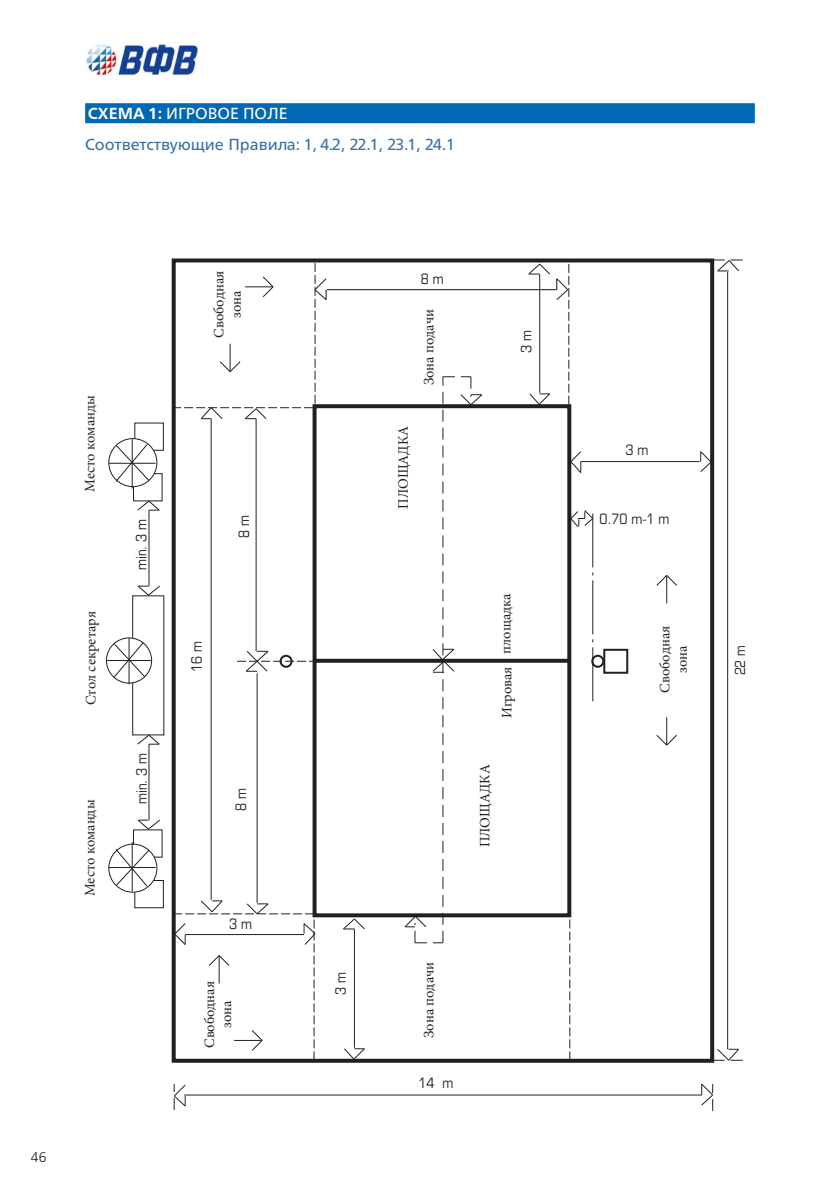
<style>
.page{position:relative;width:840px;height:1191px;background:#fff}
.page>*{position:absolute;margin:0;border:0;box-sizing:border-box;transform-origin:0 0}
.t1{font:16px/31px "Neue Frutiger World";color:#3670a9}
.t2{font:14.4px/17.2px "Minion Pro";color:#231f20;text-align:center}
.t3{font:condensed 14.4px "Eurostile LT Std";color:#231f20}
.t4{font:condensed 14px "Eurostile LT Std";color:#231f20}
.t5{font:300 14px "Frutiger LT Std";color:#231f20}
.s1{font-weight:700;color:#fff}
.s2{color:#fff}
</style>
<div class="page">
<div style="left:85px;top:103px;width:669px;height:20px;background:#0168b3"></div>
<svg style="left:403px;top:376px;width:80px;height:567px"></svg>
<svg style="left:571px;top:509px;width:22px;height:192px"></svg>
<hr style="left:184px;top:1094px;width:517px;height:1px;background:#231f20">
<svg style="left:173px;top:1084px;width:13px;height:26px"></svg>
<svg style="left:699px;top:1083px;width:14px;height:28px"></svg>
<hr style="left:726px;top:272px;width:1px;height:777px;background:#231f20">
<svg style="left:713px;top:259px;width:30px;height:13px"></svg>
<svg style="left:713px;top:1048px;width:30px;height:13px"></svg>
<svg style="left:656px;top:717px;width:21px;height:29px"></svg>
<svg style="left:656px;top:575px;width:21px;height:28px"></svg>
<div style="left:603px;top:649px;width:25px;height:25px;border:2px solid #231f20"></div>
<div style="left:591px;top:655px;width:13px;height:13px;border:2px solid #231f20;border-radius:50%"></div>
<div style="left:172px;top:258px;width:541px;height:804px;border:4px solid #231f20"></div>
<svg style="left:317px;top:659px;width:249px;height:4px"></svg>
<div style="left:312px;top:404px;width:259px;height:513px;border:4px solid #231f20"></div>
<svg style="left:569px;top:911px;width:1px;height:149px"></svg>
<hr style="left:210px;top:419px;width:1px;height:481px;background:#231f20">
<hr style="left:255px;top:419px;width:1px;height:232px;background:#231f20">
<hr style="left:256px;top:673px;width:1px;height:230px;background:#231f20">
<svg style="left:237px;top:650px;width:79px;height:22px"></svg>
<div style="left:132px;top:595px;width:32px;height:140px;border:1px solid #231f20"></div>
<svg style="left:106px;top:638px;width:45px;height:45px"></svg>
<div style="left:106px;top:637px;width:46px;height:46px;border:1px solid #231f20;border-radius:50%"></div>
<hr style="left:129px;top:638px;width:1px;height:46px;background:#231f20">
<hr style="left:107px;top:660px;width:44px;height:1px;background:#231f20">
<svg style="left:113px;top:642px;width:32px;height:36px"></svg>
<div style="left:133px;top:473px;width:29px;height:28px;border:1px solid #231f20"></div>
<svg style="left:109px;top:438px;width:48px;height:48px"></svg>
<div style="left:108px;top:438px;width:49px;height:49px;border:1px solid #231f20;border-radius:50%"></div>
<hr style="left:132px;top:439px;width:1px;height:49px;background:#231f20">
<hr style="left:109px;top:463px;width:46px;height:1px;background:#231f20">
<svg style="left:115px;top:444px;width:35px;height:38px"></svg>
<hr style="left:580px;top:461px;width:119px;height:1px;background:#231f20">
<svg style="left:569px;top:450px;width:12px;height:24px"></svg>
<svg style="left:699px;top:450px;width:13px;height:23px"></svg>
<hr style="left:354px;top:929px;width:1px;height:118px;background:#231f20">
<svg style="left:342px;top:917px;width:23px;height:13px"></svg>
<svg style="left:343px;top:1047px;width:22px;height:14px"></svg>
<svg style="left:173px;top:899px;width:143px;height:161px"></svg>
<hr style="left:327px;top:289px;width:229px;height:1px;background:#231f20">
<svg style="left:172px;top:260px;width:155px;height:160px"></svg>
<svg style="left:527px;top:260px;width:42px;height:146px"></svg>
<div style="left:134px;top:880px;width:29px;height:28px;border:1px solid #231f20"></div>
<svg style="left:109px;top:844px;width:48px;height:48px"></svg>
<div style="left:108px;top:844px;width:49px;height:48px;border:1px solid #231f20;border-radius:50%"></div>
<hr style="left:132px;top:842px;width:1px;height:49px;background:#231f20">
<hr style="left:109px;top:867px;width:46px;height:1px;background:#231f20">
<svg style="left:115px;top:848px;width:35px;height:39px"></svg>
<svg style="left:137px;top:819px;width:24px;height:11px"></svg>
<svg style="left:136px;top:734px;width:24px;height:11px"></svg>
<hr style="left:148px;top:744px;width:1px;height:76px;background:#231f20">
<svg style="left:137px;top:585px;width:24px;height:11px"></svg>
<svg style="left:136px;top:500px;width:24px;height:11px"></svg>
<hr style="left:148px;top:510px;width:1px;height:76px;background:#231f20">
<img style="left:86px;top:44px;width:111px;height:31px">
<p class="t1" style="left:85px;top:97px;width:371px"><span class="s1">СХЕМА 1:</span> <span class="s2">ИГРОВОЕ ПОЛЕ<br></span>Соответствующие Правила: 1, 4.2, 22.1, 23.1, 24.1</p>
<p class="t2" style="left:81px;top:492px;width:98px;rotate:-90deg">Место команды</p>
<p class="t2" style="left:82px;top:705px;width:95px;rotate:-90deg">Стол секретаря</p>
<p class="t2" style="left:81px;top:896px;width:98px;rotate:-90deg">Место команды</p>
<p class="t3" style="left:133px;top:570px;width:53px;rotate:-90deg">min. 3 m</p>
<p class="t3" style="left:133px;top:804px;width:53px;rotate:-90deg">min. 3 m</p>
<p class="t5" style="left:31px;top:1149px;width:17px">46</p>
<p class="t2" style="left:210px;top:338px;width:68px;rotate:-90deg">Свободная зона</p>
<p class="t3" style="left:235px;top:538px;width:24px;rotate:-90deg">8 m</p>
<p class="t3" style="left:188px;top:672px;width:32px;rotate:-90deg">16 m</p>
<p class="t3" style="left:232px;top:810px;width:24px;rotate:-90deg">8 m</p>
<p class="t3" style="left:229px;top:915px;width:24px">3 m</p>
<p class="t2" style="left:201px;top:1048px;width:68px;rotate:-90deg">Свободная зона</p>
<p class="t3" style="left:332px;top:995px;width:24px;rotate:-90deg">3 m</p>
<p class="t3" style="left:420px;top:270px;width:24px">8 m</p>
<p class="t2" style="left:420px;top:385px;width:78px;rotate:-90deg">Зона подачи</p>
<p class="t2" style="left:394px;top:509px;width:84px;rotate:-90deg">ПЛОЩАДКА</p>
<p class="t3" style="left:517px;top:353px;width:24px;rotate:-90deg">3 m</p>
<p class="t2" style="left:497px;top:718px;width:126px;rotate:-90deg">Игровая площадка</p>
<p class="t2" style="left:476px;top:847px;width:84px;rotate:-90deg">ПЛОЩАДКА</p>
<p class="t2" style="left:420px;top:1038px;width:78px;rotate:-90deg">Зона подачи</p>
<p class="t3" style="left:418px;top:1073px;width:36px">14 m</p>
<p class="t3" style="left:625px;top:441px;width:24px">3 m</p>
<p class="t3" style="left:599px;top:510px;width:71px">0.70 m-1 m</p>
<p class="t2" style="left:656px;top:693px;width:68px;rotate:-90deg">Свободная зона</p>
<p class="t4" style="left:731px;top:675px;width:32px;rotate:-90deg">22 m</p>
</div>
